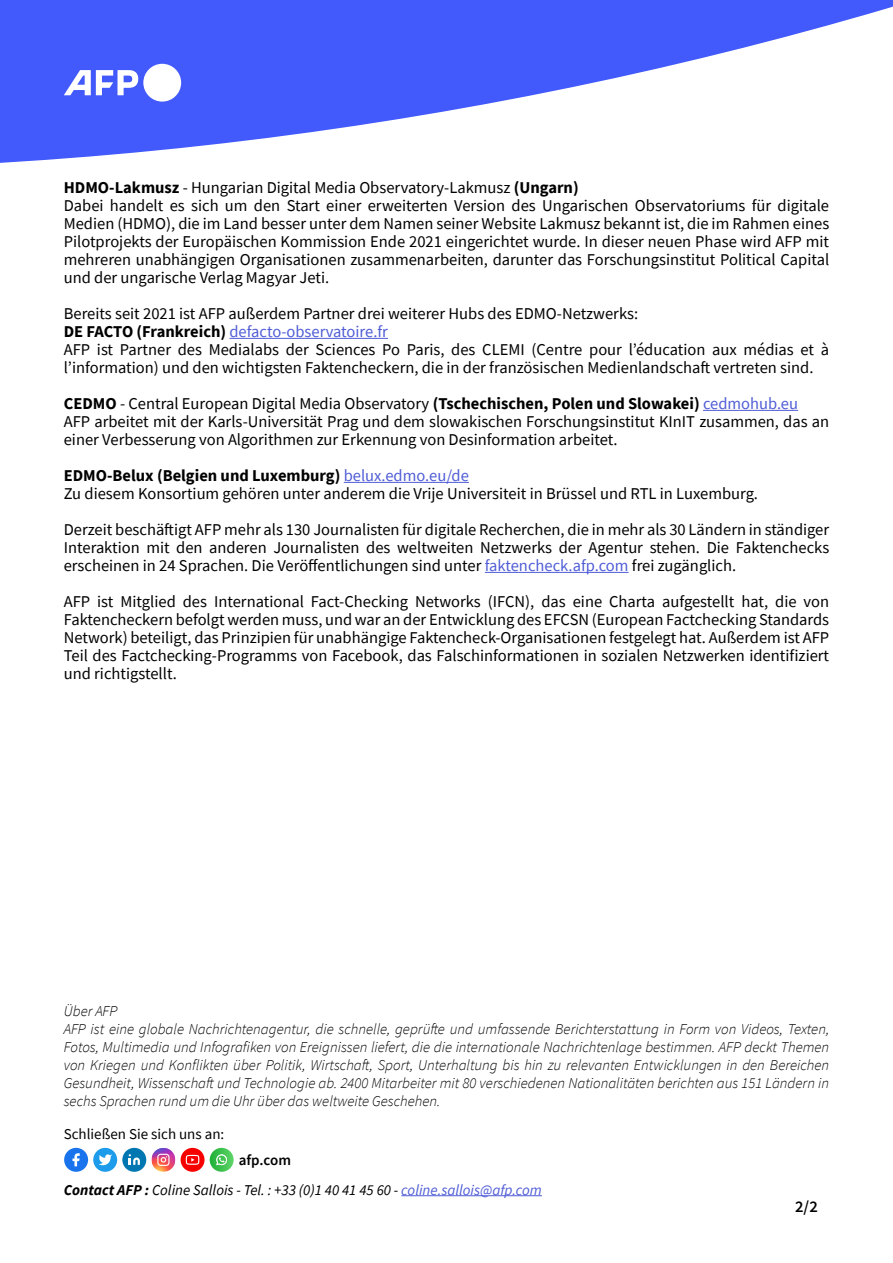
<style>
.page{position:relative;width:893px;height:1263px;background:#fff}
.page>*{position:absolute;margin:0;border:0;box-sizing:border-box;transform-origin:0 0}
.Corps{font:16.5px/18px "Source Sans Pro";color:#000;text-align:justify}
.Corps-2{font:700 16.5px "Source Sans Pro";color:#000}
.Corps-3{font:16.5px "Source Sans Pro";color:#4f5cd6}
.Chapeau{font:600 16.5px "Source Sans Pro";color:#000}
.t1{font:italic 300 15px/18px "Source Sans Pro";color:#000;text-align:justify}
.Footer_Bis{font:italic 15px "Source Sans Pro";color:#000}
.Footer_Bis-2{font:15px "Source Sans Pro";color:#000}
.t2{font:600 15px "Source Sans Pro";color:#000}
.s1{font-weight:700}
.s2{font-weight:700;color:#000}
.s3{color:#4f5cd6}
.s4{font-weight:400;color:#4f5cd6}
</style>
<div class="page">
<svg style="left:0;top:0;width:893px;height:163px;fill:#425afb"></svg>
<hr style="left:229px;top:338px;width:159px;height:1px;background:#4f5cd6">
<hr style="left:703px;top:410px;width:95px;height:1px;background:#4f5cd6">
<hr style="left:344px;top:482px;width:125px;height:1px;background:#4f5cd6">
<hr style="left:485px;top:572px;width:144px;height:1px;background:#4f5cd6">
<svg style="left:64px;top:64px;width:117px;height:38px"></svg>
<hr style="left:401px;top:1195px;width:141px;height:1px;background:#4f5cd6">
<div style="left:64px;top:1148px;width:24px;height:24px;background:#1873ec;border-radius:50%"></div>
<svg style="left:73px;top:1153px;width:7px;height:13px"></svg>
<svg style="left:151px;top:1148px;width:24px;height:24px"></svg>
<div style="left:122px;top:1148px;width:24px;height:24px;background:#0077b1;border-radius:50%"></div>
<svg style="left:129px;top:1154px;width:11px;height:11px"></svg>
<div style="left:93px;top:1148px;width:24px;height:24px;background:#1c9ceb;border-radius:50%"></div>
<svg style="left:99px;top:1154px;width:13px;height:12px"></svg>
<svg style="left:210px;top:1148px;width:24px;height:24px"></svg>
<svg style="left:216px;top:1154px;width:12px;height:11px"></svg>
<div style="left:181px;top:1148px;width:24px;height:24px;background:#f70000;border-radius:50%"></div>
<svg style="left:186px;top:1155px;width:13px;height:10px"></svg>
<p class="Corps" style="left:64px;top:179px;width:516px"><span class="s1">HDMO-Lakmusz</span> - Hungarian Digital Media Observatory-Lakmusz <span class="s1">(Ungarn)</span></p>
<p class="Corps" style="left:64px;top:197px;width:767px">Dabei handelt es sich um den Start einer erweiterten Version des Ungarischen Observatoriums für digitale Medien (HDMO), die im Land besser unter dem Namen seiner Website Lakmusz bekannt ist, die im Rahmen eines Pilotprojekts der Europäischen Kommission Ende 2021 eingerichtet wurde. In dieser neuen Phase wird AFP mit mehreren unabhängigen Organisationen zusammenarbeiten, darunter das Forschungsinstitut Political Capital und der ungarische Verlag Magyar Jeti.</p>
<p class="Corps" style="left:64px;top:305px;width:576px">Bereits seit 2021 ist AFP außerdem Partner drei weiterer Hubs des EDMO-Netzwerks:</p>
<p class="Corps-3" style="left:64px;top:321px;width:326px"><span class="s2">DE FACTO (Frankreich)</span> defacto-observatoire.fr</p>
<p class="Corps" style="left:64px;top:341px;width:767px">AFP ist Partner des Medialabs der Sciences Po Paris, des CLEMI (Centre pour l’éducation aux médias et à l’information) und den wichtigsten Faktencheckern, die in der französischen Medienlandschaft vertreten sind.</p>
<p class="Corps" style="left:64px;top:395px;width:736px"><span class="s1">CEDMO</span> - Central European Digital Media Observatory <span class="s1">(Tschechischen, Polen und Slowakei)</span> <span class="s3">cedmohub.eu</span></p>
<p class="Corps" style="left:64px;top:413px;width:767px">AFP arbeitet mit der Karls-Universität Prag und dem slowakischen Forschungsinstitut KInIT zusammen, das an einer Verbesserung von Algorithmen zur Erkennung von Desinformation arbeitet.</p>
<p class="Corps-2" style="left:64px;top:464px;width:407px">EDMO-Belux (Belgien und Luxemburg) <span class="s4">belux.edmo.eu/de</span></p>
<p class="Corps" style="left:64px;top:485px;width:696px">Zu diesem Konsortium gehören unter anderem die Vrije Universiteit in Brüssel und RTL in Luxemburg.</p>
<p class="Corps" style="left:64px;top:521px;width:767px">Derzeit beschäftigt AFP mehr als 130 Journalisten für digitale Recherchen, die in mehr als 30 Ländern in ständiger Interaktion mit den anderen Journalisten des weltweiten Netzwerks der Agentur stehen. Die Faktenchecks erscheinen in 24 Sprachen. Die Veröffentlichungen sind unter <span class="s3">faktencheck.afp.com</span> frei zugänglich.</p>
<p class="Corps" style="left:64px;top:593px;width:767px">AFP ist Mitglied des International Fact-Checking Networks (IFCN), das eine Charta aufgestellt hat, die von Faktencheckern befolgt werden muss, und war an der Entwicklung des EFCSN (European Factchecking Standards Network) beteiligt, das Prinzipien für unabhängige Faktencheck-Organisationen festgelegt hat. Außerdem ist AFP Teil des Factchecking-Programms von Facebook, das Falschinformationen in sozialen Netzwerken identifiziert und richtigstellt.</p>
<p class="t1" style="left:64px;top:1002px;width:55px">Über AFP</p>
<p class="t1" style="left:64px;top:1020px;width:767px">AFP ist eine globale Nachrichtenagentur, die schnelle, geprüfte und umfassende Berichterstattung in Form von Videos, Texten, Fotos, Multimedia und Infografiken von Ereignissen liefert, die die internationale Nachrichtenlage bestimmen. AFP deckt Themen von Kriegen und Konflikten über Politik, Wirtschaft, Sport, Unterhaltung bis hin zu relevanten Entwicklungen in den Bereichen Gesundheit, Wissenschaft und Technologie ab. 2400 Mitarbeiter mit 80 verschiedenen Nationalitäten berichten aus 151 Ländern in sechs Sprachen rund um die Uhr über das weltweite Geschehen.</p>
<p class="Footer_Bis-2" style="left:64px;top:1124px;width:162px">Schließen Sie sich uns an:</p>
<p class="t2" style="left:239px;top:1150px;width:54px">afp.com</p>
<p class="Footer_Bis" style="left:64px;top:1180px;width:480px"><span class="s1">Contact AFP :</span> Coline Sallois - Tel. : +33 (0)1 40 41 45 60 - <span class="s3">coline.sallois@afp.com</span></p>
<p class="Chapeau" style="left:795px;top:1195px;width:24px">2/2</p>
</div>
